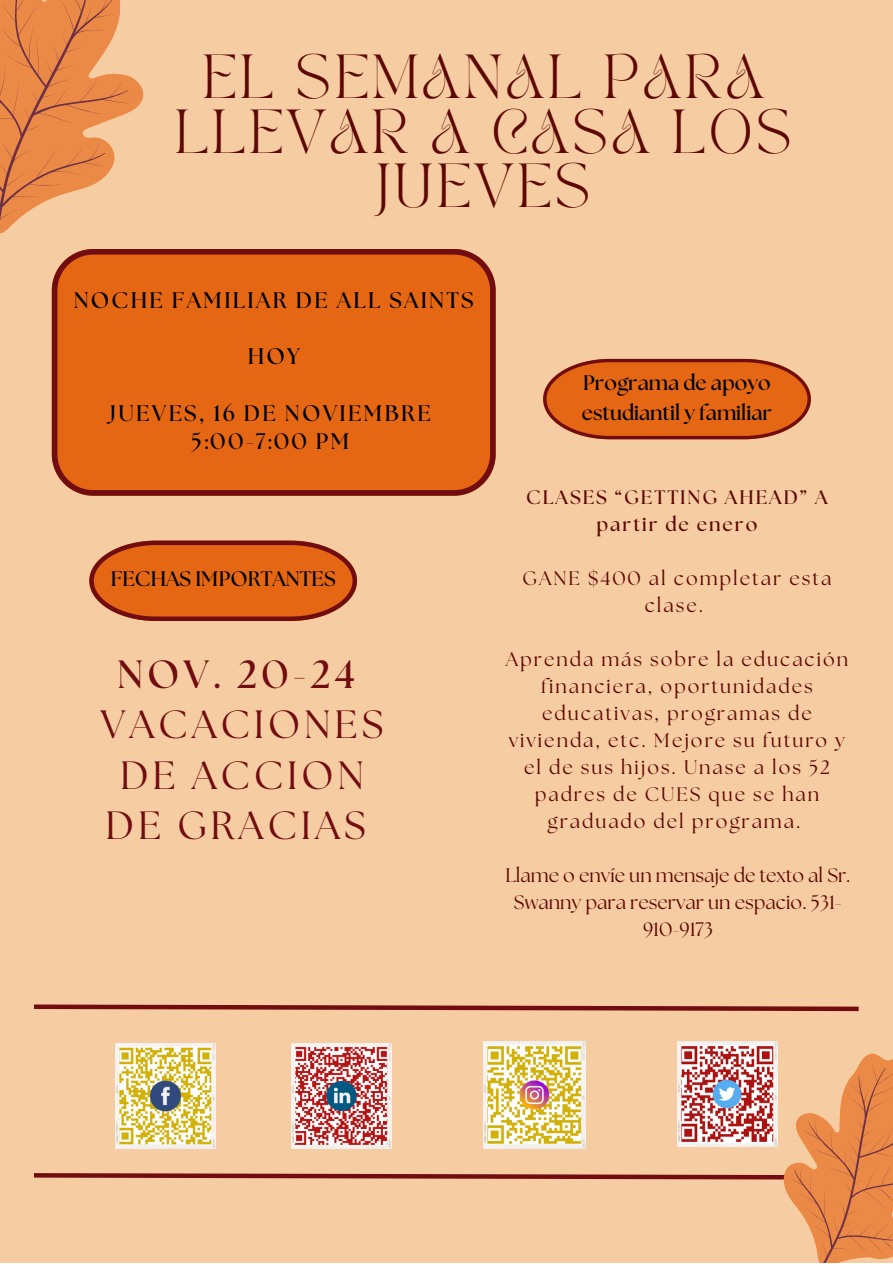
<style>
.page{position:relative;width:893px;height:1264px;background:#fff}
.page>*{position:absolute;margin:0;border:0;box-sizing:border-box;transform-origin:0 0}
.t1{font:43.5px/54.3px "TAN PEARL Regular";letter-spacing:.08em;color:#5e0805;text-align:center}
.t2{font:39.3px/50.6px "The Seasons";letter-spacing:.1em;color:#710d10;text-align:center}
.t3{font:700 39.3px "The Seasons";letter-spacing:.1em;color:#710d10}
.t4{font:700 22.5px "The Seasons";letter-spacing:.1em;color:#000}
.t5{font:700 21px/30.3px "The Seasons";color:#000}
.t6{font:19.5px/27px "The Seasons";letter-spacing:.1em;color:#5e0805;text-align:center}
.t7{font:19.5px/27px "The Seasons";color:#5e0805;text-align:center}
.t8{font:700 19.5px/27px "The Seasons";letter-spacing:.1em;color:#5e0805;text-align:center}
</style>
<div class="page">
<div style="left:0;top:0;width:892px;height:1262px;background:#f6cda2"></div>
<svg style="left:89px;top:540px;width:268px;height:81px;background:#d96722"></svg>
<svg style="left:543px;top:359px;width:267px;height:80px;background:#dc6921"></svg>
<svg style="left:0;top:0;width:144px;height:234px"></svg>
<svg style="left:34px;top:1004px;width:825px;height:8px"></svg>
<svg style="left:52px;top:249px;width:443px;height:246px;background:#de6214"></svg>
<svg style="left:34px;top:1041px;width:858px;height:221px"></svg>
<p class="t1" style="left:175px;top:54px;width:618px">EL SEMANAL PARA<br>LLEVAR A CASA LOS<br>JUEVES</p>
<p class="t4" style="left:74px;top:290px;width:401px">NOCHE FAMILIAR DE ALL SAINTS</p>
<p class="t4" style="left:248px;top:346px;width:54px">HOY</p>
<p class="t4" style="left:110px;top:403px;width:322px">JUEVES, 16 DE NOVIEMBRE</p>
<p class="t4" style="left:191px;top:431px;width:160px">5:00-7:00 PM</p>
<p class="t5" style="left:111px;top:564px;width:226px">FECHAS IMPORTANTES</p>
<p class="t3" style="left:117px;top:656px;width:239px">NOV. 20-24</p>
<p class="t2" style="left:100px;top:702px;width:284px">VACACIONES<br>DE ACCION<br>DE GRACIAS</p>
<p class="t5" style="left:582px;top:368px;width:191px">Programa de apoyo estudiantil y familiar</p>
<p class="t8" style="left:526px;top:485px;width:303px">CLASES “GETTING AHEAD” A partir de enero</p>
<p class="t6" style="left:522px;top:566px;width:310px">GANE $400 al completar esta clase.</p>
<p class="t6" style="left:505px;top:647px;width:344px">Aprenda más sobre la educación financiera, oportunidades educativas, programas de vivienda, etc. Mejore su futuro y el de sus hijos. Unase a los 52 padres de CUES que se han graduado del programa.</p>
<p class="t7" style="left:505px;top:863px;width:347px">Llame o envíe un mensaje de texto al Sr.<br>Swanny para reservar un espacio. 531-<br>910-9173</p>
</div>
